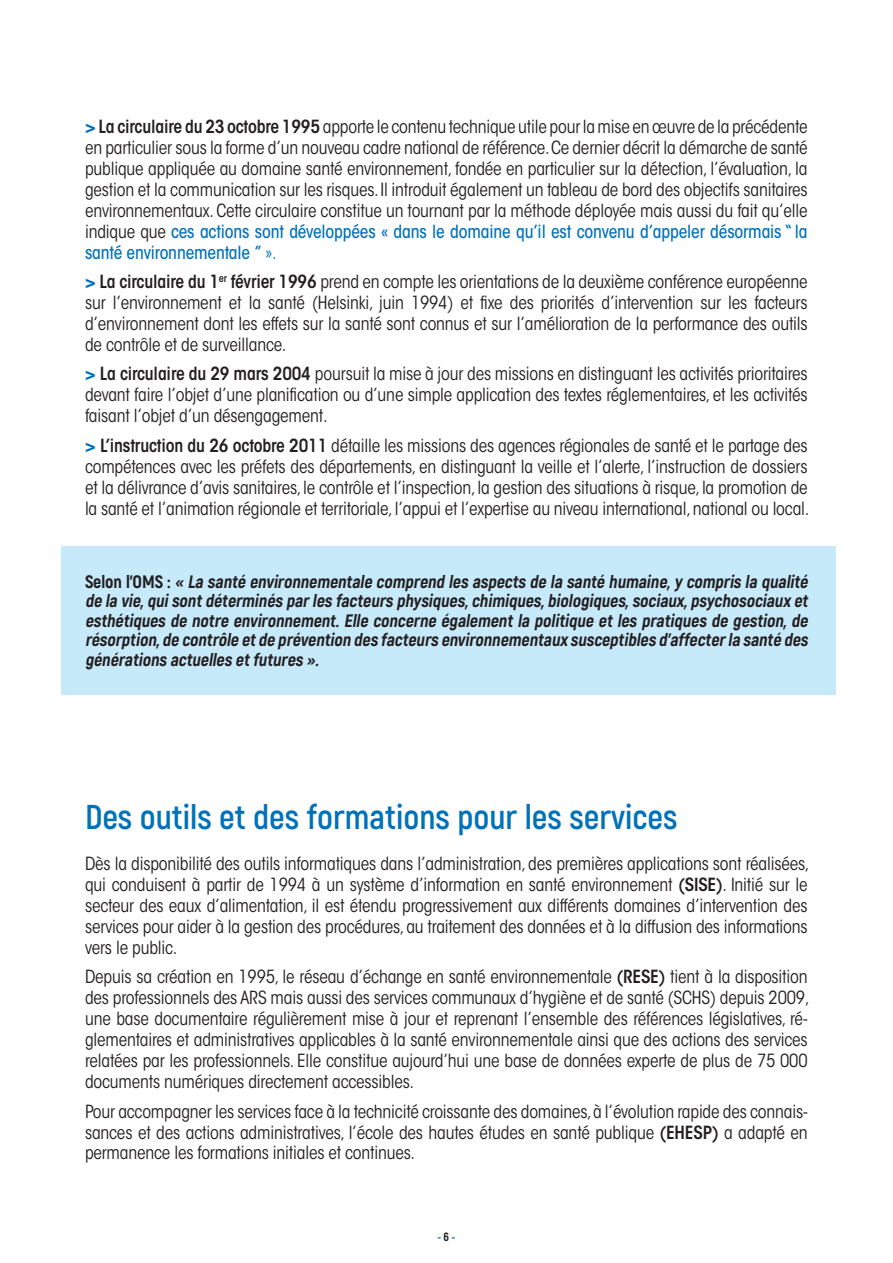
<style>
.page{position:relative;width:893px;height:1263px;background:#fff}
.page>*{position:absolute;margin:0;border:0;box-sizing:border-box;transform-origin:0 0}
.t1{font:700 34.5px "Akrobat";color:#0072ba}
.t2{font:condensed 18px/21px "ITC Avant Garde Std";letter-spacing:-.01em;color:#231f20;text-align:justify}
.t3{font:italic 800 18px/19.5px "Akrobat";color:#231f20;text-align:justify}
.t4{font:800 12px "Akrobat";color:#0072ba}
.s1{font-weight:700;color:#0072ba}
.s2{font-weight:600}
.s3{font-weight:500;color:#0072ba}
.s4{color:#0072ba}
.s5{font-style:normal}
.s6{color:#231f20}
</style>
<div class="page">
<div style="left:61px;top:546px;width:775px;height:149px;background:#c7eafb"></div>
<p class="t2" style="left:85px;top:117px;width:724px"><span class="s1">&gt;</span> <span class="s2">La circulaire du 23 octobre 1995</span> apporte le contenu technique utile pour la mise en œuvre de la précédente en particulier sous la forme d’un nouveau cadre national de référence. Ce dernier décrit la démarche de santé publique appliquée au domaine santé environnement, fondée en particulier sur la détection, l’évaluation, la gestion et la communication sur les risques. Il introduit également un tableau de bord des objectifs sanitaires environnementaux. Cette circulaire constitue un tournant par la méthode déployée mais aussi du fait qu’elle indique que <span class="s3">ces actions sont développées « dans le domaine qu’il est convenu d’appeler désormais “ la santé environnementale ”</span> <span class="s4">».</span></p>
<p class="t2" style="left:85px;top:272px;width:724px"><span class="s1">&gt;</span> <span class="s2">La circulaire du 1</span><sup>er</sup> <span class="s2">février 1996</span> prend en compte les orientations de la deuxième conférence européenne sur l’environnement et la santé (Helsinki, juin 1994) et fixe des priorités d’intervention sur les facteurs d’environnement dont les effets sur la santé sont connus et sur l’amélioration de la performance des outils de contrôle et de surveillance.</p>
<p class="t2" style="left:85px;top:365px;width:724px"><span class="s1">&gt;</span> <span class="s2">La circulaire du 29 mars 2004</span> poursuit la mise à jour des missions en distinguant les activités prioritaires devant faire l’objet d’une planification ou d’une simple application des textes réglementaires, et les activités faisant l’objet d’un désengagement.</p>
<p class="t2" style="left:85px;top:436px;width:726px"><span class="s1">&gt;</span> <span class="s2">L’instruction du 26 octobre 2011</span> détaille les missions des agences régionales de santé et le partage des compétences avec les préfets des départements, en distinguant la veille et l’alerte, l’instruction de dossiers et la délivrance d’avis sanitaires, le contrôle et l’inspection, la gestion des situations à risque, la promotion de la santé et l’animation régionale et territoriale, l’appui et l’expertise au niveau international, national ou local.</p>
<p class="t3" style="left:85px;top:573px;width:727px"><span class="s5">Selon l’OMS :</span> « La santé environnementale comprend les aspects de la santé humaine, y compris la qualité de la vie,quisont déterminés par les facteurs physiques,chimiques,biologiques,sociaux,psychosociaux et esthétiques de notre environnement. Elle concerne également la politique et les pratiques de gestion, de résorption,de contrôle et de prévention des facteurs environnementaux susceptibles d’affecter la santé des générations actuelles et futures ».</p>
<h1 class="t1" style="left:85px;top:803px;width:594px">Des outils et des formations pour les services</h1>
<p class="t2" style="left:85px;top:854px;width:726px">Dès la disponibilité des outils informatiques dans l’administration, des premières applications sont réalisées, qui conduisent à partir de 1994 à un système d’information en santé environnement <span class="s2">(SISE)</span>. Initié sur le secteur des eaux d’alimentation, il est étendu progressivement aux différents domaines d’intervention des services pour aider à la gestion des procédures, au traitement des données et à la diffusion des informations vers le public.</p>
<p class="t2" style="left:85px;top:967px;width:726px">Depuis sa création en 1995, le réseau d’échange en santé environnementale <span class="s2">(RESE)</span> tient à la disposition des professionnels des ARS mais aussi des services communaux d’hygiène et de santé (SCHS) depuis 2009, une base documentaire régulièrement mise à jour et reprenant l’ensemble des références législatives, ré&shy;glementaires et administratives applicables à la santé environnementale ainsi que des actions des services relatées par les professionnels. Elle constitue aujourd’hui une base de données experte de plus de 75 000 documents numériques directement accessibles.</p>
<p class="t2" style="left:85px;top:1102px;width:724px">Pour accompagner les services face à la technicité croissante des domaines, à l’évolution rapide des connais&shy;sances et des actions administratives, l’école des hautes études en santé publique <span class="s2">(EHESP)</span> a adapté en permanence les formations initiales et continues.</p>
<p class="t4" style="left:437px;top:1232px;width:19px">- <span class="s6">6</span> -</p>
</div>
